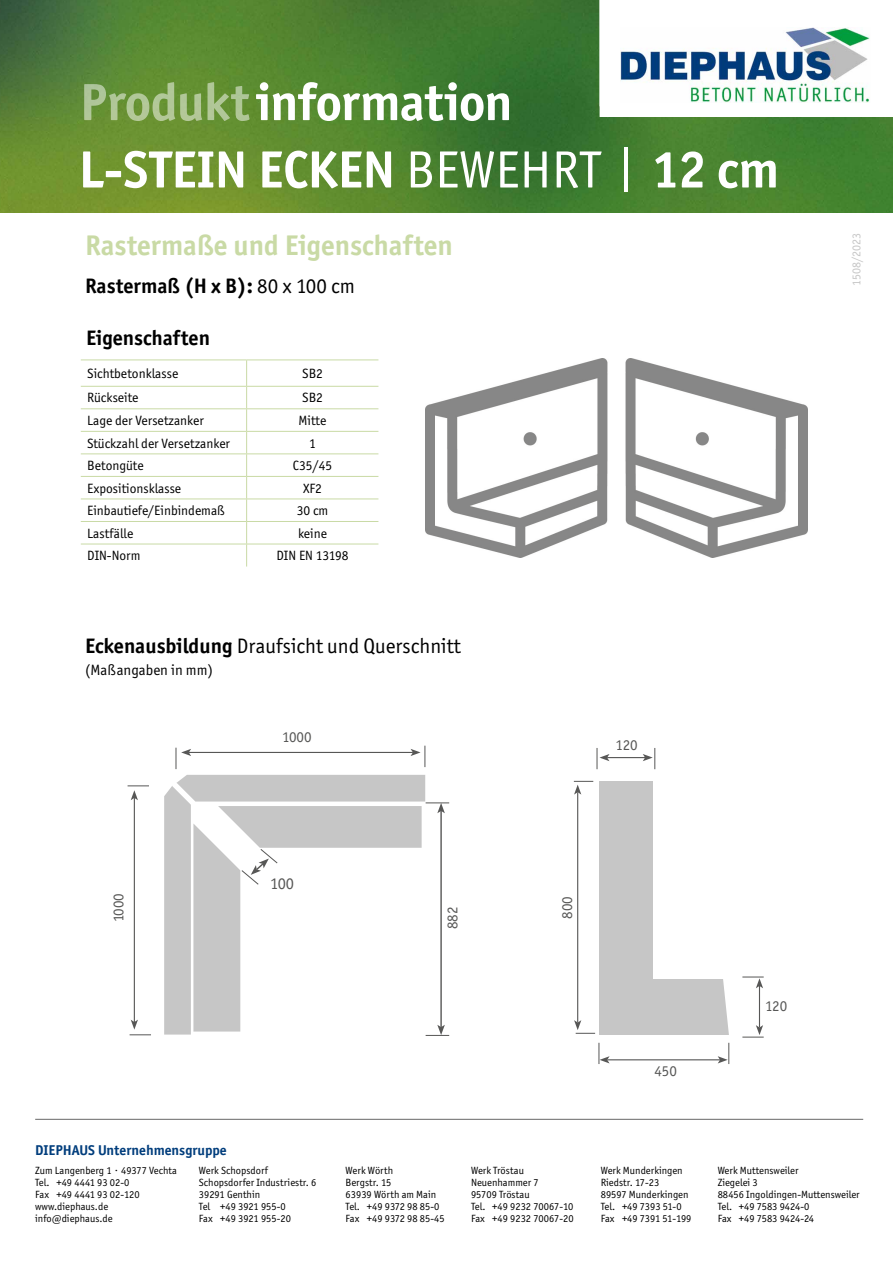
<style>
.page{position:relative;width:893px;height:1263px;background:#fff}
.page>*{position:absolute;margin:0;border:0;box-sizing:border-box;transform-origin:0 0}
.t1{font:700 52.5px/67.3px "Officina Sans ITC Std";color:#fff}
.t2{font:700 28.5px "Officina Sans ITC Std";color:#c9daa5}
.t3{font:21px "Officina Sans ITC Std";color:#000}
.t4{font:700 21px "Officina Sans ITC Std";color:#000}
.t5{font:16.35px "Officina Sans ITC Std";color:#575756}
.t6{font:15px "Officina Sans ITC Std";color:#575756}
.t7{font:15px "Officina Sans ITC Std";color:#000}
.t8{font:700 14.25px "Officina Sans ITC Std";color:#003d7c}
.t9{font:13.5px "Officina Sans ITC Std";color:#000}
.t10{font:12px "Officina Sans ITC Std";color:#c6c6c6}
.t11{font:10.5px/12px "Officina Sans ITC Std";color:#000}
.s1{font-weight:400}
.s2{font-weight:700}
</style>
<div class="page">
<img style="left:0;top:0;width:893px;height:213px">
<hr style="left:35px;top:1119px;width:828px;height:1px;background:#000">
<svg style="left:600px;top:0;width:293px;height:117px"></svg>
<hr style="left:81px;top:360px;width:166px;height:1px;background:#c9daa5">
<hr style="left:247px;top:360px;width:131px;height:1px;background:#c9daa5">
<hr style="left:81px;top:386px;width:166px;height:1px;background:#c9daa5">
<hr style="left:247px;top:386px;width:131px;height:1px;background:#c9daa5">
<hr style="left:81px;top:408px;width:166px;height:1px;background:#c9daa5">
<hr style="left:247px;top:408px;width:131px;height:1px;background:#c9daa5">
<hr style="left:81px;top:431px;width:166px;height:1px;background:#c9daa5">
<hr style="left:247px;top:431px;width:131px;height:1px;background:#c9daa5">
<hr style="left:81px;top:453px;width:166px;height:1px;background:#c9daa5">
<hr style="left:247px;top:453px;width:131px;height:1px;background:#c9daa5">
<hr style="left:81px;top:476px;width:166px;height:1px;background:#c9daa5">
<hr style="left:247px;top:476px;width:131px;height:1px;background:#c9daa5">
<hr style="left:81px;top:499px;width:166px;height:1px;background:#c9daa5">
<hr style="left:247px;top:499px;width:131px;height:1px;background:#c9daa5">
<hr style="left:81px;top:521px;width:166px;height:1px;background:#c9daa5">
<hr style="left:247px;top:521px;width:131px;height:1px;background:#c9daa5">
<hr style="left:81px;top:544px;width:166px;height:1px;background:#c9daa5">
<hr style="left:247px;top:544px;width:131px;height:1px;background:#c9daa5">
<svg style="left:246px;top:360px;width:1px;height:206px"></svg>
<img style="left:425px;top:359px;width:383px;height:198px">
<div style="left:599px;top:781px;width:54px;height:253px;background:#c6c6c6"></div>
<div style="left:599px;top:979px;width:133px;height:56px;background:#c6c6c6"></div>
<hr style="left:607px;top:757px;width:38px;height:1px;background:#575756">
<svg style="left:597px;top:748px;width:12px;height:21px"></svg>
<svg style="left:643px;top:748px;width:12px;height:21px"></svg>
<hr style="left:577px;top:792px;width:1px;height:230px;background:#575756">
<svg style="left:574px;top:1020px;width:21px;height:14px"></svg>
<svg style="left:574px;top:781px;width:19px;height:13px"></svg>
<hr style="left:607px;top:1059px;width:113px;height:1px;background:#575756">
<svg style="left:598px;top:1043px;width:12px;height:21px"></svg>
<svg style="left:718px;top:976px;width:46px;height:88px"></svg>
<hr style="left:189px;top:752px;width:224px;height:1px;background:#575756">
<svg style="left:176px;top:748px;width:15px;height:21px"></svg>
<svg style="left:411px;top:746px;width:15px;height:21px"></svg>
<hr style="left:134px;top:798px;width:1px;height:224px;background:#575756">
<svg style="left:130px;top:1020px;width:21px;height:15px"></svg>
<svg style="left:128px;top:785px;width:21px;height:15px"></svg>
<svg style="left:164px;top:775px;width:285px;height:261px"></svg>
<h1 class="t1" style="left:79px;top:68px;width:702px">Produktinformation<br>L-STEIN ECKEN <span class="s1">BEWEHRT |</span> 12 cm</h1>
<h2 class="t2" style="left:85px;top:228px;width:369px">Rastermaße und Eigenschaften</h2>
<h3 class="t4" style="left:85px;top:272px;width:271px">Rastermaß (H x B): <span class="s1">80 x 100 cm</span></h3>
<h3 class="t4" style="left:86px;top:325px;width:125px">Eigenschaften</h3>
<p class="t9" style="left:87px;top:366px;width:93px">Sichtbetonklasse</p>
<p class="t9" style="left:302px;top:366px;width:22px">SB2</p>
<p class="t9" style="left:87px;top:390px;width:53px">Rückseite</p>
<p class="t9" style="left:302px;top:390px;width:22px">SB2</p>
<p class="t9" style="left:87px;top:413px;width:118px">Lage der Versetzanker</p>
<p class="t9" style="left:299px;top:413px;width:29px">Mitte</p>
<p class="t9" style="left:87px;top:435px;width:144px">Stückzahl der Versetzanker</p>
<p class="t9" style="left:309px;top:435px;width:8px">1</p>
<p class="t9" style="left:87px;top:458px;width:58px">Betongüte</p>
<p class="t9" style="left:293px;top:458px;width:41px">C35/45</p>
<p class="t9" style="left:87px;top:480px;width:96px">Expositionsklasse</p>
<p class="t9" style="left:303px;top:480px;width:21px">XF2</p>
<p class="t9" style="left:87px;top:503px;width:140px">Einbautiefe/Einbindemaß</p>
<p class="t9" style="left:297px;top:503px;width:33px">30 cm</p>
<p class="t9" style="left:87px;top:525px;width:48px">Lastfälle</p>
<p class="t9" style="left:298px;top:525px;width:30px">keine</p>
<p class="t9" style="left:87px;top:548px;width:55px">DIN-Norm</p>
<p class="t9" style="left:276px;top:548px;width:74px">DIN EN 13198</p>
<h3 class="t3" style="left:85px;top:633px;width:377px"><span class="s2">Eckenausbildung</span> Draufsicht und Querschnitt</h3>
<h3 class="t7" style="left:85px;top:661px;width:130px">(Maßangaben in mm)</h3>
<h3 class="t6" style="left:282px;top:728px;width:31px">1000</h3>
<h3 class="t6" style="left:110px;top:922px;width:31px;rotate:-90deg">1000</h3>
<h3 class="t5" style="left:270px;top:874px;width:25px">100</h3>
<h3 class="t6" style="left:444px;top:929px;width:24px;rotate:-90deg">882</h3>
<h3 class="t6" style="left:615px;top:736px;width:24px">120</h3>
<h3 class="t6" style="left:558px;top:919px;width:24px;rotate:-90deg">800</h3>
<h3 class="t6" style="left:654px;top:1062px;width:24px">450</h3>
<h3 class="t6" style="left:765px;top:997px;width:24px">120</h3>
<p class="t10" style="left:849px;top:286px;width:55px;rotate:-90deg">1508/2023</p>
<h3 class="t8" style="left:35px;top:1141px;width:193px">DIEPHAUS Unternehmensgruppe</h3>
<p class="t11" style="left:35px;top:1164px;width:143px">Zum Langenberg 1 <span class="s2">∙</span> 49377 Vechta<br>Tel. +49 4441 93 02-0<br>Fax +49 4441 93 02-120 www.diephaus.de info@diephaus.de</p>
<p class="t11" style="left:199px;top:1164px;width:119px">Werk Schopsdorf<br>Schopsdorfer Industriestr. 6<br>39291 Genthin<br>Tel +49 3921 955-0<br>Fax +49 3921 955-20</p>
<p class="t11" style="left:346px;top:1164px;width:101px">Werk Wörth<br>Bergstr. 15<br>63939 Wörth am Main<br>Tel. +49 9372 98 85-0<br>Fax +49 9372 98 85-45</p>
<p class="t11" style="left:471px;top:1164px;width:104px">Werk Tröstau<br>Neuenhammer 7<br>95709 Tröstau<br>Tel. +49 9232 70067-10<br>Fax +49 9232 70067-20</p>
<p class="t11" style="left:601px;top:1164px;width:92px">Werk Munderkingen<br>Riedstr. 17-23<br>89597 Munderkingen<br>Tel. +49 7393 51-0<br>Fax +49 7391 51-199</p>
<p class="t11" style="left:718px;top:1164px;width:144px">Werk Muttensweiler<br>Ziegelei 3<br>88456 Ingoldingen-Muttensweiler<br>Tel. +49 7583 9424-0<br>Fax +49 7583 9424-24</p>
</div>
